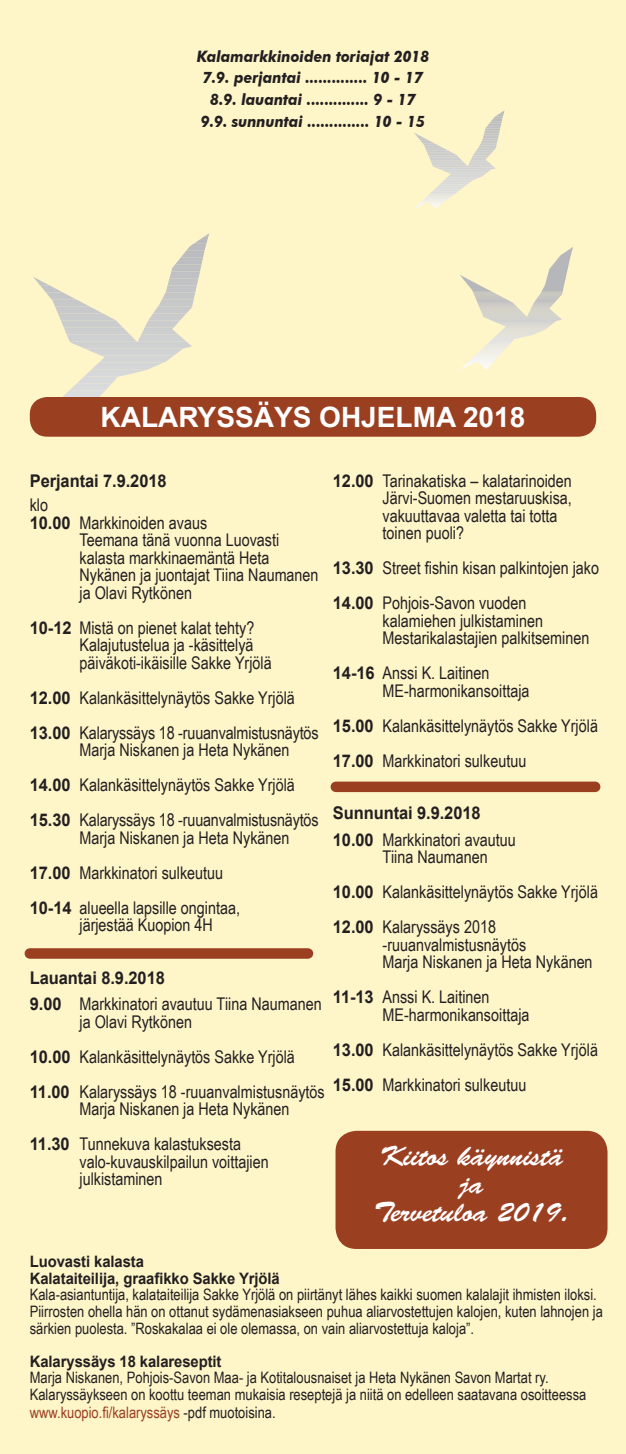
<style>
.page{position:relative;width:626px;height:1454px;background:#fff}
.page>*{position:absolute;margin:0;border:0;box-sizing:border-box;transform-origin:0 0}
.t1{font:28px/28px "Brush Script Std";color:#fff;text-align:center}
.t2{font:700 28px "Arial";color:#fff}
.t3{font:17.5px/17.5px "Arial Narrow";color:#231f20}
.t4{font:700 17.5px "Arial";letter-spacing:-.005em;color:#231f20;scale:.94 1}
.t5{font:15.75px/16.6px "Arial Narrow";color:#231f20}
.t6{font:italic 700 15.75px/21.9px "Futura BT";color:#231f20;text-align:center;scale:.92 1}
.t7{font:700 15.75px/16.6px "Arial";letter-spacing:-.005em;color:#231f20;scale:.94 1}
.s1{font-family:"Arial";font-weight:700}
.s2{color:#9b3f21}
</style>
<div class="page">
<div style="left:0;top:0;width:625px;height:1453px;background:#fef5c9"></div>
<div style="left:335px;top:1130px;width:272px;height:119px;background:#9b3f21;border-radius:21px"></div>
<svg style="left:460px;top:248px;width:112px;height:122px"></svg>
<svg style="left:414px;top:111px;width:90px;height:98px"></svg>
<svg style="left:33px;top:233px;width:176px;height:171px"></svg>
<div style="left:30px;top:948px;width:278px;height:10px;background:#9b3f21"></div>
<div style="left:30px;top:397px;width:565px;height:40px;background:#9b3f21;border-radius:18px"></div>
<div style="left:335px;top:781px;width:259px;height:11px;background:#9b3f21"></div>
<p class="t6" style="left:196px;top:45px;width:254px">Kalamarkkinoiden toriajat 2018<br>7.9. perjantai .............. 10 - 17<br>8.9. lauantai .............. 9 - 17<br>9.9. sunnuntai .............. 10 - 15</p>
<h1 class="t2" style="left:100px;top:398px;width:426px">KALARYSSÄYS OHJELMA 2018</h1>
<p class="t4" style="left:30px;top:469px;width:147px">Perjantai 7.9.2018</p>
<p class="t3" style="left:30px;top:495px;width:20px">klo</p>
<p class="t3" style="left:30px;top:513px;width:179px"><span class="s1">10.00</span> Markkinoiden avaus</p>
<p class="t3" style="left:79px;top:530px;width:201px">Teemana tänä vuonna Luovasti</p>
<p class="t3" style="left:79px;top:548px;width:191px">kalasta markkinaemäntä Heta</p>
<p class="t3" style="left:79px;top:565px;width:240px">Nykänen ja juontajat Tiina Naumanen</p>
<p class="t3" style="left:79px;top:583px;width:114px">ja Olavi Rytkönen</p>
<p class="t3" style="left:79px;top:618px;width:193px;text-indent:-50px"><span class="s1">10-12</span> Mistä on pienet kalat tehty?<br>Kalajutustelua ja -käsittelyä päiväkoti-ikäisille Sakke Yrjölä</p>
<p class="t3" style="left:30px;top:679px;width:290px;line-height:35px"><span class="s1">12.00</span> Kalankäsittelynäytös Sakke Yrjölä<br><span class="s1">13.00</span> Kalaryssäys 18 -ruuanvalmistusnäytös</p>
<p class="t3" style="left:30px;top:732px;width:290px;line-height:35px;text-indent:50px">Marja Niskanen ja Heta Nykänen<br><span class="s1">14.00</span> Kalankäsittelynäytös Sakke Yrjölä<br><span class="s1">15.30</span> Kalaryssäys 18 -ruuanvalmistusnäytös</p>
<p class="t3" style="left:30px;top:819px;width:261px;line-height:35px;text-indent:50px">Marja Niskanen ja Heta Nykänen<br><span class="s1">17.00</span> Markkinatori sulkeutuu<br><span class="s1">10-14</span> alueella lapsille ongintaa,</p>
<p class="t3" style="left:79px;top:915px;width:135px">järjestää Kuopion 4H</p>
<p class="t4" style="left:30px;top:966px;width:145px">Lauantai 8.9.2018</p>
<p class="t3" style="left:79px;top:994px;width:243px;text-indent:-50px"><span class="s1">9.00</span> Markkinatori avautuu Tiina Naumanen ja Olavi Rytkönen</p>
<p class="t3" style="left:30px;top:1038px;width:296px;line-height:35px"><span class="s1">10.00</span> Kalankäsittelynäytös Sakke Yrjölä<br><span class="s1">11.00</span> Kalaryssäys 18 -ruuanvalmistusnäytös</p>
<p class="t3" style="left:30px;top:1090px;width:261px;line-height:35px;text-indent:50px">Marja Niskanen ja Heta Nykänen<br><span class="s1">11.30</span> Tunnekuva kalastuksesta</p>
<p class="t3" style="left:79px;top:1152px;width:191px">valo-kuvauskilpailun voittajien julkistaminen</p>
<p class="t3" style="left:382px;top:471px;width:191px;text-indent:-50px"><span class="s1">12.00</span> Tarinakatiska – kalatarinoiden<br>Järvi-Suomen mestaruuskisa, vakuuttavaa valetta tai totta toinen puoli?</p>
<p class="t3" style="left:332px;top:550px;width:267px;line-height:35px"><span class="s1">13.30</span> Street fishin kisan palkintojen jako<br><span class="s1">14.00</span> Pohjois-Savon vuoden</p>
<p class="t3" style="left:382px;top:611px;width:208px">kalamiehen julkistaminen<br>Mestarikalastajien palkitseminen</p>
<p class="t3" style="left:382px;top:663px;width:148px;text-indent:-50px"><span class="s1">14-16</span> Anssi K. Laitinen<br>ME-harmonikansoittaja</p>
<p class="t3" style="left:332px;top:707px;width:266px;line-height:35px"><span class="s1">15.00</span> Kalankäsittelynäytös Sakke Yrjölä<br><span class="s1">17.00</span> Markkinatori sulkeutuu</p>
<p class="t4" style="left:332px;top:801px;width:159px">Sunnuntai 9.9.2018</p>
<p class="t3" style="left:382px;top:830px;width:135px;text-indent:-50px"><span class="s1">10.00</span> Markkinatori avautuu<br>Tiina Naumanen</p>
<p class="t3" style="left:332px;top:873px;width:266px;line-height:35px"><span class="s1">10.00</span> Kalankäsittelynäytös Sakke Yrjölä<br><span class="s1">12.00</span> Kalaryssäys 2018</p>
<p class="t3" style="left:382px;top:935px;width:211px">-ruuanvalmistusnäytös<br>Marja Niskanen ja Heta Nykänen</p>
<p class="t3" style="left:382px;top:987px;width:148px;text-indent:-50px"><span class="s1">11-13</span> Anssi K. Laitinen<br>ME-harmonikansoittaja</p>
<p class="t3" style="left:332px;top:1031px;width:266px;line-height:35px"><span class="s1">13.00</span> Kalankäsittelynäytös Sakke Yrjölä<br><span class="s1">15.00</span> Markkinatori sulkeutuu</p>
<h1 class="t1" style="left:374px;top:1142px;width:196px">Kiitos käynnistä ja<br>Tervetuloa 2019.</h1>
<p class="t7" style="left:30px;top:1253px;width:267px">Luovasti kalasta<br>Kalataiteilija, graafikko Sakke Yrjölä</p>
<p class="t5" style="left:30px;top:1285px;width:574px">Kala-asiantuntija, kalataiteilija Sakke Yrjölä on piirtänyt lähes kaikki suomen kalalajit ihmisten iloksi.<br>Piirrosten ohella hän on ottanut sydämenasiakseen puhua aliarvostettujen kalojen, kuten lahnojen ja särkien puolesta. ”Roskakalaa ei ole olemassa, on vain aliarvostettuja kaloja”.</p>
<p class="t7" style="left:30px;top:1353px;width:205px">Kalaryssäys 18 kalareseptit</p>
<p class="t5" style="left:30px;top:1368px;width:557px;line-height:17.2px">Marja Niskanen, Pohjois-Savon Maa- ja Kotitalousnaiset ja Heta Nykänen Savon Martat ry.<br>Kalaryssäykseen on koottu teeman mukaisia reseptejä ja niitä on edelleen saatavana osoitteessa <span class="s2">www.kuopio.fi/kalaryssäys</span> -pdf muotoisina.</p>
</div>
